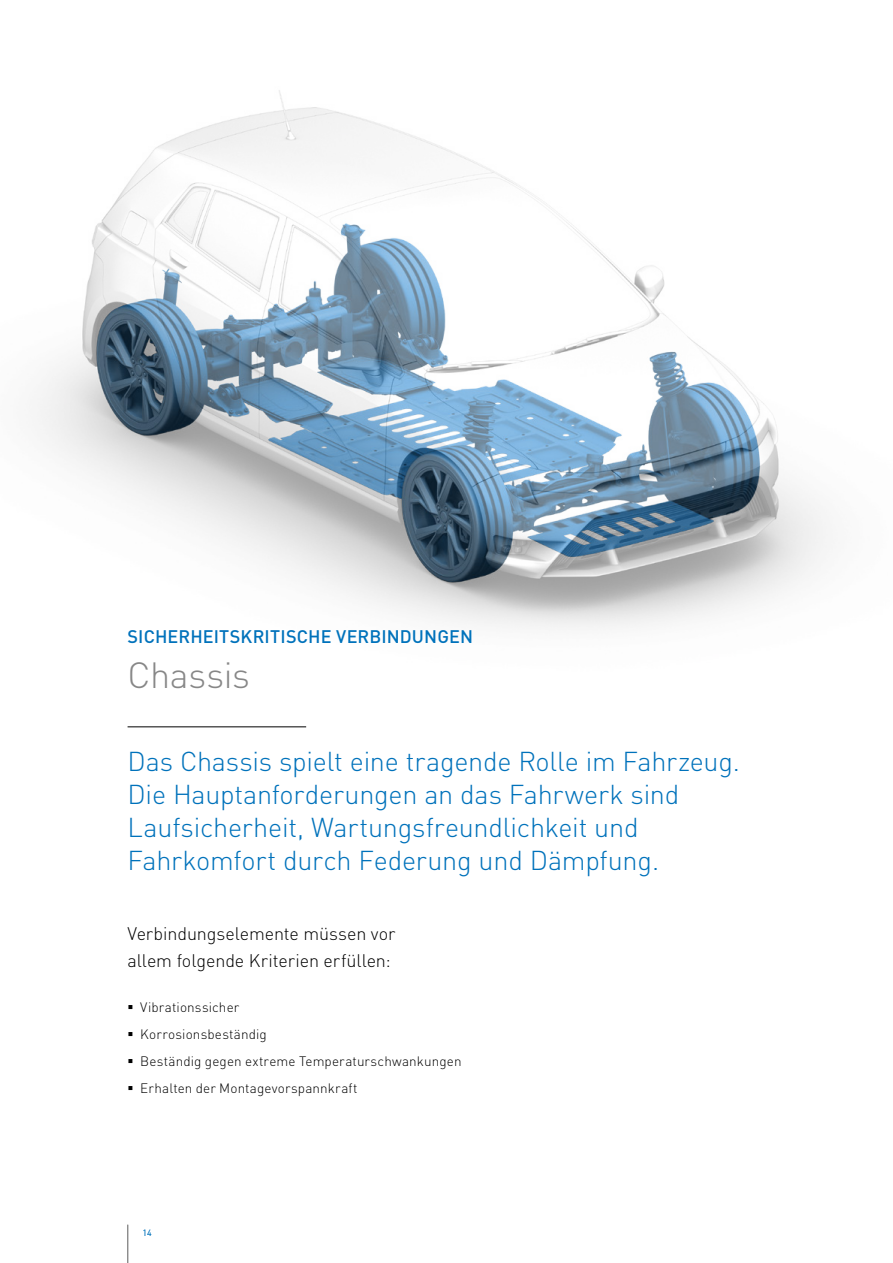
<style>
.page{position:relative;width:893px;height:1263px;background:#fff}
.page>*{position:absolute;margin:0;border:0;box-sizing:border-box;transform-origin:0 0}
.t1{font:300 36px "DINOT";letter-spacing:-.01em;color:#878787}
.t2{font:300 27px/33px "DINOT";letter-spacing:-.01em;color:#0072bb}
.t3{font:300 18px/27px "DINOT";letter-spacing:-.005em;color:#000}
.t4{font:500 18px "DINOT";letter-spacing:.005em;color:#0072bb}
.t5{font:300 13.5px "DINOT";letter-spacing:.01em;color:#000}
.t6{font:300 9px "DINOT";color:#0072bb}
</style>
<div class="page">
<img style="left:36px;top:90px;width:792px;height:538px">
<hr style="left:127px;top:1225px;width:1px;height:38px;background:#878787">
<hr style="left:128px;top:726px;width:178px;height:1px;background:#000">
<p class="t4" style="left:128px;top:624px;width:347px">SICHERHEITSKRITISCHE VERBINDUNGEN</p>
<h1 class="t1" style="left:128px;top:650px;width:124px">Chassis</h1>
<p class="t2" style="left:128px;top:743px;width:614px">Das Chassis spielt eine tragende Rolle im Fahrzeug.<br>Die Hauptanforderungen an das Fahrwerk sind Laufsicherheit, Wartungsfreundlichkeit und Fahrkomfort durch Federung und Dämpfung.</p>
<p class="t3" style="left:128px;top:919px;width:269px">Verbindungselemente müssen vor allem folgende Kriterien erfüllen:</p>
<p class="t5" style="left:128px;top:998px;width:113px">▪ Vibrationssicher</p>
<p class="t5" style="left:128px;top:1025px;width:141px">▪ Korrosionsbeständig</p>
<p class="t5" style="left:128px;top:1052px;width:335px">▪ Beständig gegen extreme Temperaturschwankungen</p>
<p class="t5" style="left:128px;top:1079px;width:231px">▪ Erhalten der Montagevorspannkraft</p>
<p class="t6" style="left:143px;top:1227px;width:11px">14</p>
</div>
